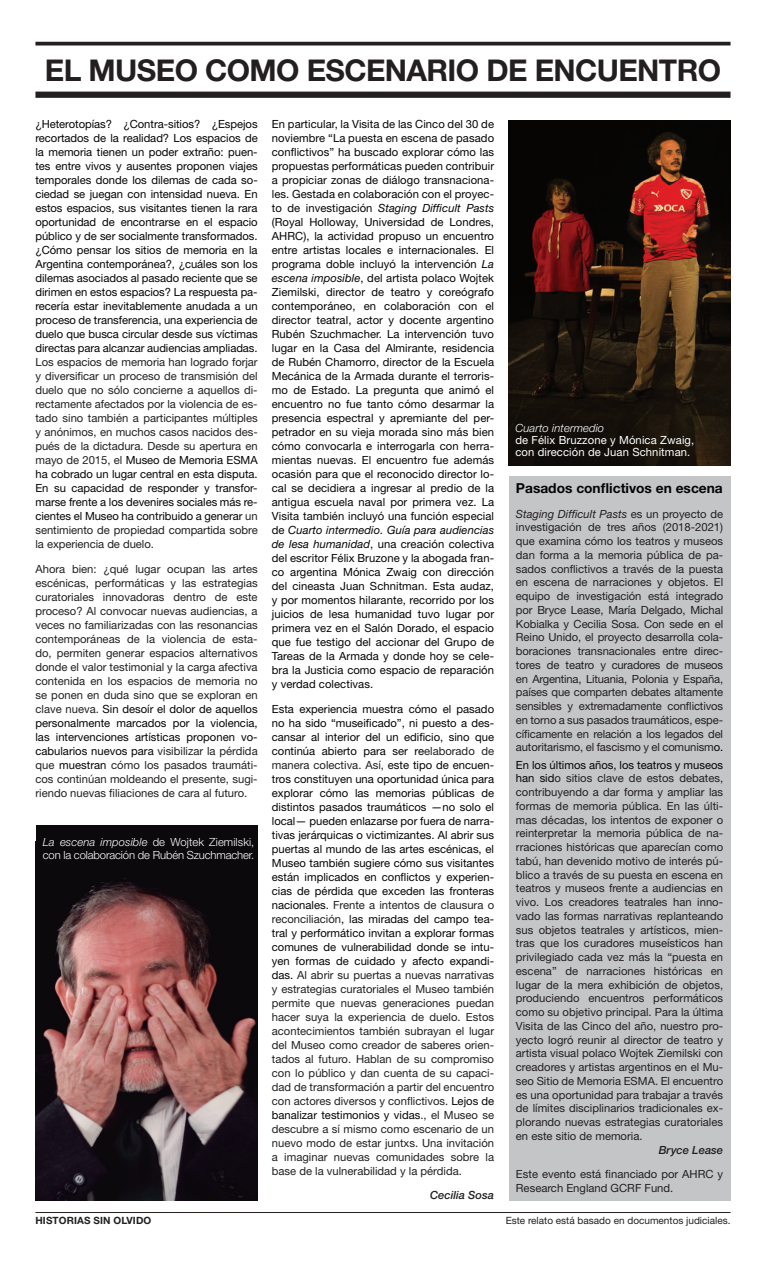
<style>
.page{position:relative;width:766px;height:1262px;background:#fff}
.page>*{position:absolute;margin:0;border:0;box-sizing:border-box;transform-origin:0 0}
.t1{font:700 30px "Helvetica Neue LT Std";letter-spacing:-.02em;color:#231f20}
.t2{font:700 13.75px "Helvetica Neue LT Std";color:#040503}
.t3{font:11.25px/14px "Helvetica Neue LT Std";color:#040503;text-align:justify}
.t4{font:11.25px/13.8px "Helvetica Neue LT Std";color:#231f20;text-align:justify}
.t5{font:300 11.25px/12.2px "Helvetica Neue LT Std";letter-spacing:-.01em;color:#fff}
.t6{font:11.25px/12.2px "Helvetica Neue LT Std";letter-spacing:.01em;color:#fff}
.t7{font:italic 500 11.25px "Helvetica Neue LT Std";color:#231f20}
.t8{font:italic 300 11.25px "Helvetica Neue LT Std";letter-spacing:.01em;color:#fff}
.t9{font:10px "Helvetica Neue LT Std";color:#231f20}
.t10{font:700 10px "Helvetica Neue LT Std";letter-spacing:.01em;color:#231f20}
.s1{color:#040503}
.s2{font-style:italic}
.s3{color:#231f20}
</style>
<div class="page">
<hr style="left:35px;top:42px;width:695px;height:3px;background:#231f20">
<div style="left:35px;top:92px;width:695px;height:6px;background:#231f20"></div>
<hr style="left:35px;top:1212px;width:695px;height:1px;background:#231f20">
<img style="left:508px;top:120px;width:222px;height:345px">
<div style="left:36px;top:825px;width:221px;height:375px;background:#0b090c"></div>
<img style="left:36px;top:878px;width:221px;height:322px">
<div style="left:508px;top:476px;width:222px;height:724px;background:#c4c5c7"></div>
<h1 class="t1" style="left:45px;top:52px;width:92px">EL MUSEO</h1>
<h1 class="t1" style="left:205px;top:52px;width:47px">COMO</h1>
<h1 class="t1" style="left:306px;top:52px;width:119px">ESCENARIO</h1>
<h1 class="t1" style="left:486px;top:52px;width:194px">DE ENCUENTRO</h1>
<p class="t3" style="left:35px;top:117px;width:224px">¿Heterotopías? ¿Contra-sitios? ¿Espejos recortados de la realidad? Los espacios de la memoria tienen un poder extraño: puen&shy;tes entre vivos y ausentes proponen viajes temporales donde los dilemas de cada so&shy;ciedad se juegan con intensidad nueva. En estos espacios, sus visitantes tienen la rara oportunidad de encontrarse en el espacio público y de ser socialmente transformados. ¿Cómo pensar los sitios de memoria en la Argentina contemporánea?, ¿cuáles son los dilemas asociados al pasado reciente que se dirimen en estos espacios? La respuesta pa&shy;recería estar inevitablemente anudada a un proceso de transferencia, una experiencia de duelo que busca circular desde sus víctimas directas para alcanzar audiencias ampliadas.</p>
<p class="t4" style="left:35px;top:355px;width:224px">Los espacios de memoria han logrado forjar y diversificar un proceso de transmisión del duelo que no sólo concierne a aquellos di&shy;rectamente afectados por la violencia de es&shy;tado sino también a participantes múltiples y anónimos, en muchos casos nacidos des&shy;pués de la dictadura. Desde su apertura en mayo de 2015, el <span class="s1">Museo de Memoria ESMA ha cobrado un lugar central en esta disputa.<br>En su capacidad de responder y transfor&shy;marse frente a los devenires sociales más re&shy;cientes el Museo ha contribuido a generar</span> un sentimiento de propiedad compartida sobre la experiencia de duelo.</p>
<p class="t4" style="left:35px;top:561px;width:224px">Ahora bien: ¿qué lugar ocupan las artes escénicas, performáticas y las estrategias curatoriales innovadoras dentro de este proceso? Al convocar nuevas audiencias, a veces no familiarizadas con las resonancias contemporáneas de la violencia de esta&shy;do, permiten generar espacios alternativos donde el valor testimonial y la carga afectiva contenida en los espacios de memoria no se ponen en duda sino que se exploran en clave nueva. <span class="s1">Sin desoír el dolor de aquellos personalmente marcados por la violencia, las intervenciones artísticas proponen vo&shy;cabularios nuevos para</span> visibilizar la pérdida que <span class="s1">muestran</span> cómo los pasados traumáti&shy;cos continúan moldeando el presente, sugi&shy;riendo nuevas filiaciones de cara al futuro.</p>
<p class="t5" style="left:43px;top:836px;width:213px"><span class="s2">La escena imposible</span> de Wojtek Ziemilski, con la colaboración de Rubén Szuchmacher.</p>
<p class="t3" style="left:272px;top:117px;width:224px">En particular, la Visita de las Cinco del 30 de noviembre “La puesta en escena de pasado conflictivos” ha buscado explorar cómo las propuestas performáticas pueden contribuir a propiciar zonas de diálogo transnaciona&shy;les. Gestada en colaboración con el proyec&shy;to de investigación <span class="s2">Staging Difficult Pasts </span>(Royal Holloway, Universidad de Londres, AHRC), la actividad propuso un encuentro entre artistas locales e internacionales. El programa doble incluyó la intervención <span class="s2">La escena imposible</span>, del artista polaco Wojtek Ziemilski, director de teatro y coreógrafo contemporáneo, en colaboración con el director teatral, actor y docente argentino Rubén Szuchmacher. La intervención tuvo lugar en la Casa del Almirante, residencia de Rubén Chamorro, director de la Escuela Mecánica de la Armada durante el terroris&shy;mo de Estado. La pregunta que animó el encuentro no fue tanto cómo desarmar la presencia espectral y apremiante del per&shy;petrador en su vieja morada sino más bien cómo convocarla e interrogarla con herra&shy;mientas nuevas. El encuentro fue además ocasión para que el reconocido director lo&shy;cal se decidiera a ingresar al predio de la antigua escuela naval por primera vez. La Visita también incluyó una función especial de <span class="s2">Cuarto intermedio. Guía para audiencias de lesa humanidad</span>, una creación colectiva del escritor Félix Bruzone y la abogada fran&shy;co argentina Mónica Zwaig con dirección del cineasta Juan Schnitman. Esta audaz, y por momentos hilarante, recorrido por los juicios de lesa humanidad tuvo lugar por primera vez en el Salón Dorado, el espacio que fue testigo del accionar del Grupo de Tareas de la Armada y donde hoy se cele&shy;bra la Justicia como espacio de reparación y verdad colectivas.</p>
<p class="t3" style="left:272px;top:701px;width:224px">Esta experiencia muestra cómo el pasado no ha sido “museificado”, ni puesto a des&shy;cansar al interior del un edificio, sino que continúa abierto para ser re<span class="s3">elaborado de manera colectiva. Así,</span> este tipo de encuen&shy;tros constituyen una oportunidad única para explorar cómo las memorias públicas de distintos pasados traumáticos —no solo el local— pueden enlazarse por fuera de narra&shy;tivas jerárquicas o victimizantes. Al abrir sus puertas al mundo de las artes escénicas, el Museo también sugiere cómo sus visitantes están implicados en conflictos y experien&shy;cias de pérdida que exceden las fronteras nacionales. <span class="s3">Frente a intentos de clausura o reconciliación</span>, las miradas del campo tea&shy;tral y performático invitan a explorar formas comunes de vulnerabilidad donde se intu&shy;yen formas de cuidado y afecto expandi&shy;das. <span class="s3">Al abrir su puertas a nuevas narrativas y estrategias curatoriales el Museo también permite que nuevas generaciones puedan hacer suya la experiencia de duelo. Estos acontecimientos también subrayan el lugar del Museo como creador de saberes orien&shy;tados al futuro. Hablan de su compromiso con lo público y dan cuenta de su capaci&shy;dad de transformación a partir del encuentro con actores diversos y conflictivos.</span> Lejos de banalizar testimonios y vidas<span class="s3">., el Museo se descubre a sí mismo como escenario de un nuevo modo de estar juntxs. Una invitación a imaginar nuevas comunidades sobre la base de la vulnerabilidad y la pérdida.</span></p>
<p class="t7" style="left:430px;top:1188px;width:65px">Cecilia Sosa</p>
<p class="t8" style="left:515px;top:421px;width:90px">Cuarto intermedio</p>
<p class="t6" style="left:515px;top:433px;width:180px">de Félix Bruzzone y Mónica Zwaig, con dirección de Juan Schnitman.</p>
<p class="t2" style="left:516px;top:479px;width:208px">PASADOS CONFLICTIVOS EN ESCENA</p>
<p class="t4" style="left:516px;top:506px;width:209px"><span class="s2">Staging Difficult Pasts</span> es un proyecto de investigación de tres años (2018-2021) que examina cómo los teatros y museos dan forma a la memoria pública de pa&shy;sados conflictivos a través de la puesta en escena de narraciones y objetos. El equipo de investigación está integrado por Bryce Lease, María Delgado, Michal Kobialka y Cecilia Sosa. Con sede en el Reino Unido, el proyecto desarrolla cola&shy;boraciones transnacionales entre direc&shy;tores de teatro y curadores de museos en Argentina, Lituania, Polonia y España, países que comparten debates altamente sensibles y extremadamente conflictivos en torno a sus pasados traumáticos, espe&shy;cíficamente en relación a los legados del autoritarismo, el fascismo y el comunism<span class="s1">o.</span></p>
<p class="t4" style="left:516px;top:757px;width:209px"><span class="s1">En los últimos años, los teatros y museos han sid</span>o sitios clave de estos debates, contribuyendo a dar forma y ampliar las formas de memoria pública. En las últi&shy;mas décadas, los intentos de exponer o reinterpretar la memoria pública de na&shy;rraciones históricas que aparecían como tabú, han devenido motivo de interés pú&shy;blico a través de su puesta en escena en teatros y museos frente a audiencias en vivo. Los creadores teatrales han inno&shy;vado las formas narrativas replanteando sus objetos teatrales y artísticos, mien&shy;tras que los curadores museísticos han privilegiado cada vez más la “puesta en escena” de narraciones históricas en lugar de la mera exhibición de objetos, produciendo encuentros performáticos como su objetivo principal. Para la última Visita de las Cinco del año, nuestro pro&shy;yecto logró reunir al director de teatro y artista visual polaco Wojtek Ziemilski con creadores y artistas argentinos en el Mu&shy;seo Sitio de Memoria ESMA. El encuentro es una oportunidad para trabajar a través de límites disciplinarios tradicionales ex&shy;plorando nuevas estrategias curatoriales en este sitio de memoria.</p>
<p class="t7" style="left:658px;top:1143px;width:66px">Bryce Lease</p>
<p class="t4" style="left:516px;top:1167px;width:209px">Este evento está financiado por AHRC y<br>Research England GCRF Fund.</p>
<p class="t10" style="left:35px;top:1214px;width:117px">HISTORIAS SIN OLVIDO</p>
<p class="t9" style="left:505px;top:1214px;width:226px">Este relato está basado en documentos judiciales.</p>
</div>
